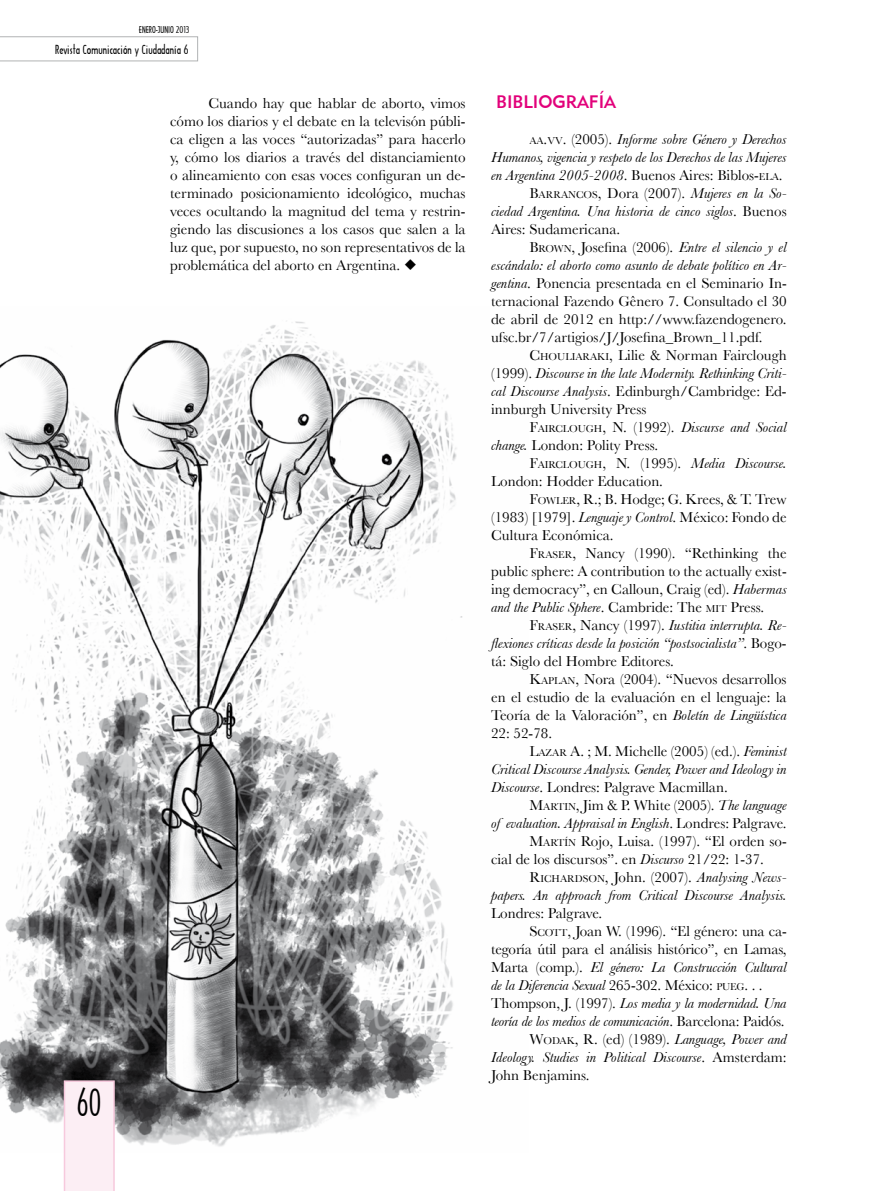
<style>
.page{position:relative;width:893px;height:1191px;background:#fff}
.page>*{position:absolute;margin:0;border:0;box-sizing:border-box;transform-origin:0 0}
.t1{font:36px "Architecture Plain";color:#000;scale:.8 1}
.t2{font:18px "Geometric 415 BT Medium A";color:#e2007a}
.t3{font:15px/18px "Baskerville";color:#000;text-align:justify}
.t4{font:italic 15px "Baskerville";color:#000}
.t5{font:12px "Architecture Plain";color:#000}
.t6{font:9px "Architecture Plain";color:#000}
.s1{font-style:normal;font-size:10.5px}
.s2{font-style:normal}
.s3{font-style:italic}
.s4{font-size:10.5px}
.s5{font-style:inherit}
</style>
<div class="page">
<svg style="left:0;top:36px;width:198px;height:25px"></svg>
<img style="left:0;top:321px;width:463px;height:831px">
<svg style="left:64px;top:1080px;width:51px;height:111px"></svg>
<p class="t6" style="left:139px;top:24px;width:52px">ENERO-JUNIO 2013</p>
<p class="t5" style="left:55px;top:42px;width:135px">Revista Comunicación y Ciudadanía 6</p>
<h1 class="t1" style="left:77px;top:1080px;width:31px">60</h1>
<p class="t3" style="left:170px;top:94px;width:297px;text-indent:38px">Cuando hay que hablar de aborto, vimos cómo los diarios y el debate en la televisón públi&shy;ca eligen a las voces “autorizadas” para hacerlo y, cómo los diarios a través del distanciamiento o alineamiento con esas voces configuran un de&shy;terminado posicionamiento ideológico, muchas veces ocultando la magnitud del tema y restrin&shy;giendo las discusiones a los casos que salen a la luz que, por supuesto, no son representativos de la problemática del aborto en Argentina.</p>
<p class="t2" style="left:496px;top:91px;width:39px">BIBLIOGRAF</p>
<p class="t2" style="left:599px;top:91px;width:17px">ÍA</p>
<p class="t4" style="left:529px;top:130px;width:259px"><span class="s1">AA</span><span class="s2">.</span><span class="s1">VV</span><span class="s2">.</span> <span class="s2">(2005).</span> Informe sobre Género y Derechos</p>
<p class="t4" style="left:491px;top:148px;width:297px">Humanos, vigencia y respeto de los Derechos de las Mujeres</p>
<p class="t3" style="left:491px;top:166px;width:293px"><span class="s3">en Argentina 2005-2008</span>. Buenos Aires: Biblos-<span class="s4">ELA</span>.</p>
<p class="t4" style="left:529px;top:184px;width:259px"><span class="s2">B</span><span class="s1">ARRANCOS</span><span class="s2">,</span> <span class="s2">Dora (2007).</span> Mujeres en la So-</p>
<p class="t4" style="left:491px;top:202px;width:297px">ciedad Argentina. Una historia de cinco siglos<span class="s2">. Buenos</span></p>
<p class="t3" style="left:491px;top:220px;width:131px">Aires: Sudamericana.</p>
<p class="t4" style="left:529px;top:238px;width:259px"><span class="s2">B</span><span class="s1">ROWN</span><span class="s2">,</span> <span class="s2">Josefina (2006).</span> Entre el silencio y el</p>
<p class="t4" style="left:491px;top:256px;width:297px">escándalo: el aborto como asunto de debate político en Ar-</p>
<p class="t3" style="left:491px;top:274px;width:297px"><span class="s3">gentina</span>. Ponencia presentada en el Seminario In-</p>
<p class="t3" style="left:491px;top:292px;width:297px">ternacional Fazendo Gênero 7. Consultado el 30</p>
<p class="t3" style="left:491px;top:310px;width:297px">de abril de 2012 en http://www.fazendogenero.</p>
<p class="t3" style="left:491px;top:328px;width:273px">ufsc.br/7/artigios/J/Josefina_Brown_11.pdf.</p>
<p class="t3" style="left:529px;top:346px;width:259px"><span class="s5">C</span> <span class="s4">HOULIARAKI</span><span class="s5">,</span> Lilie &amp; Norman Fairclough</p>
<p class="t4" style="left:491px;top:364px;width:297px"><span class="s2">(1999).</span> Discourse in the late Modernity. Rethinking Criti-</p>
<p class="t3" style="left:491px;top:382px;width:297px"><span class="s3">cal Discourse Analysis</span>. Edinburgh/Cambridge: Ed-</p>
<p class="t3" style="left:491px;top:400px;width:157px">innburgh University Press</p>
<p class="t4" style="left:529px;top:418px;width:259px"><span class="s2">F</span><span class="s1">AIRCLOUGH</span><span class="s2">,</span> <span class="s2">N. (1992).</span> Discurse and Social</p>
<p class="t3" style="left:491px;top:436px;width:169px"><span class="s3">change.</span> London: Polity Press.</p>
<p class="t4" style="left:529px;top:454px;width:259px"><span class="s2">F</span><span class="s1">AIRCLOUGH</span><span class="s2">,</span> <span class="s2">N. (1995).</span> Media Discourse.</p>
<p class="t3" style="left:491px;top:472px;width:173px">London: Hodder Education.</p>
<p class="t3" style="left:529px;top:490px;width:259px"><span class="s5">F</span><span class="s4">OWLER</span><span class="s5">,</span> R.; B. Hodge; G. Krees, &amp; T. Trew</p>
<p class="t3" style="left:491px;top:508px;width:297px">(1983) [1979]. <span class="s3">Lenguaje y Control</span>. México: Fondo de</p>
<p class="t3" style="left:491px;top:526px;width:124px">Cultura Económica.</p>
<p class="t3" style="left:529px;top:544px;width:259px"><span class="s5">F</span><span class="s4">RASER</span><span class="s5">,</span> Nancy (1990). “Rethinking the</p>
<p class="t3" style="left:491px;top:562px;width:297px">public sphere: A contribution to the actually exist-</p>
<p class="t3" style="left:491px;top:580px;width:297px">ing democracy”, en Calloun, Craig (ed). <span class="s3">Habermas</span></p>
<p class="t3" style="left:491px;top:598px;width:275px"><span class="s3">and the Public Sphere</span>. Cambride: The <span class="s4">MIT</span> Press.</p>
<p class="t4" style="left:529px;top:616px;width:259px"><span class="s2">F</span><span class="s1">RASER</span><span class="s2">,</span> <span class="s2">Nancy (1997).</span> Iustitia interrupta. Re-</p>
<p class="t4" style="left:491px;top:634px;width:297px">flexiones críticas desde la posición “postsocialista”<span class="s2">. Bogo-</span></p>
<p class="t3" style="left:491px;top:652px;width:184px">tá: Siglo del Hombre Editores.</p>
<p class="t3" style="left:529px;top:670px;width:259px"><span class="s5">K</span><span class="s4">APLAN</span><span class="s5">,</span> Nora (2004). “Nuevos desarrollos</p>
<p class="t3" style="left:491px;top:688px;width:297px">en el estudio de la evaluación en el lenguaje: la</p>
<p class="t3" style="left:491px;top:706px;width:297px">Teoría de la Valoración”, en <span class="s3">Boletín de Lingüística</span></p>
<p class="t3" style="left:491px;top:724px;width:62px">22: 52-78.</p>
<p class="t3" style="left:529px;top:742px;width:259px"><span class="s5">L</span><span class="s4">AZAR</span> A. ; M. Michelle (2005) (ed.). <span class="s3">Feminist</span></p>
<p class="t4" style="left:491px;top:760px;width:297px">Critical Discourse Analysis. Gender, Power and Ideology in</p>
<p class="t3" style="left:491px;top:778px;width:238px"><span class="s3">Discourse</span>. Londres: Palgrave Macmillan.</p>
<p class="t3" style="left:529px;top:796px;width:259px"><span class="s5">M</span><span class="s4">ARTIN</span><span class="s5">,</span> Jim &amp; P. White (2005). <span class="s3">The language</span></p>
<p class="t4" style="left:491px;top:814px;width:297px">of evaluation. Appraisal in English<span class="s2">. Londres: Palgrave.</span></p>
<p class="t3" style="left:529px;top:832px;width:259px"><span class="s5">M</span><span class="s4">ARTÍN</span> Rojo, Luisa. (1997). “El orden so-</p>
<p class="t3" style="left:491px;top:850px;width:274px">cial de los discursos”. en <span class="s3">Discurso</span> 21/22: 1-37.</p>
<p class="t4" style="left:529px;top:868px;width:259px"><span class="s2">R</span><span class="s1">ICHARDSON</span><span class="s2">,</span> <span class="s2">John. (2007).</span> Analysing News-</p>
<p class="t4" style="left:491px;top:886px;width:297px">papers. An approach from Critical Discourse Analysis.</p>
<p class="t3" style="left:491px;top:904px;width:113px">Londres: Palgrave.</p>
<p class="t3" style="left:529px;top:922px;width:259px"><span class="s5">S</span><span class="s4">COTT</span><span class="s5">,</span> Joan W. (1996). “El género: una ca-</p>
<p class="t3" style="left:491px;top:940px;width:297px">tegoría útil para el análisis histórico”, en Lamas,</p>
<p class="t4" style="left:491px;top:958px;width:297px"><span class="s2">Marta (comp.).</span> El género: La Construcción Cultural</p>
<p class="t4" style="left:491px;top:976px;width:273px">de la Diferencia Sexual <span class="s2">265-302. México:</span> <span class="s1">PUEG</span><span class="s2">. . .</span></p>
<p class="t4" style="left:491px;top:994px;width:297px"><span class="s2">Thompson, J. (1997).</span> Los media y la modernidad. Una</p>
<p class="t4" style="left:491px;top:1012px;width:295px">teoría de los medios de comunicación<span class="s2">. Barcelona: Paidós.</span></p>
<p class="t4" style="left:529px;top:1030px;width:259px"><span class="s2">W</span><span class="s1">ODAK</span><span class="s2">,</span> <span class="s2">R. (ed) (1989).</span> Language, Power and</p>
<p class="t4" style="left:491px;top:1048px;width:297px">Ideology. Studies in Political Discourse<span class="s2">. Amsterdam:</span></p>
<p class="t3" style="left:491px;top:1066px;width:100px">John Benjamins.</p>
</div>
